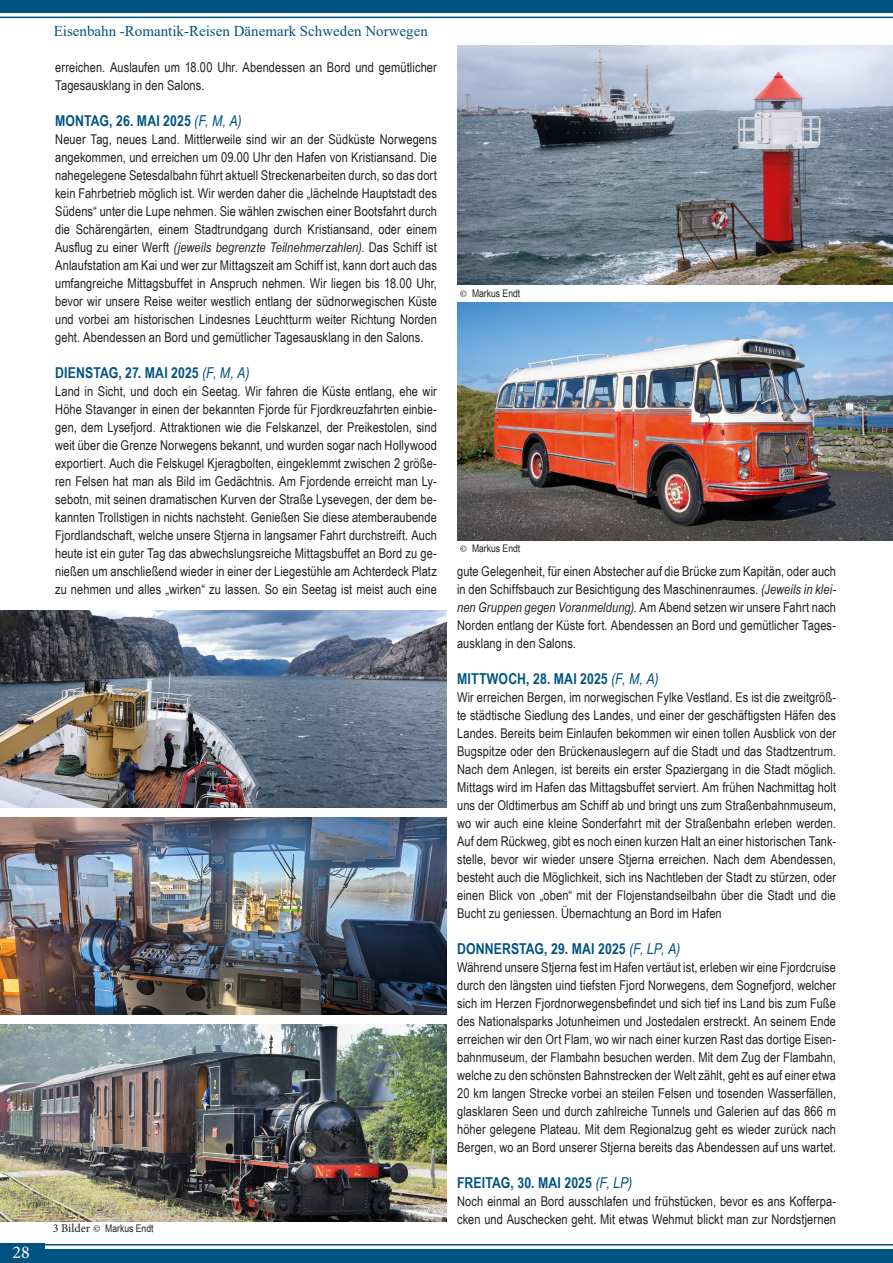
<style>
.page{position:relative;width:893px;height:1263px;background:#fff}
.page>*{position:absolute;margin:0;border:0;box-sizing:border-box;transform-origin:0 0}
.t1{font:18px "Minion Pro";color:#fff}
._4-Datum_im_Fliesstext_R{font:700 15px "Arial Narrow";letter-spacing:.01em;color:#005381}
._0-Reisekategorie{font:15px "Times New Roman";color:#005381}
._3-Fliesstext_R{font:13.5px/18px "Arial Narrow";letter-spacing:.005em;color:#231f20;text-align:justify}
.t2{font:10.5px "Arial Narrow";color:#231f20}
.s1{font-weight:400;font-style:italic}
.s2{font-style:italic}
.s3{font-family:"Minion Pro";font-size:12px}
.s4{font-family:"Minion Pro"}
</style>
<div class="page">
<div style="left:0;top:1244px;width:45px;height:19px;background:#005381"></div>
<hr style="left:0;top:1244px;width:893px;height:1px;background:#005381">
<div style="left:45px;top:1249px;width:848px;height:14px;background:#005381"></div>
<hr style="left:0;top:17px;width:893px;height:1px;background:#005381">
<div style="left:0;top:0;width:893px;height:12px;background:#005381"></div>
<img style="left:457px;top:46px;width:436px;height:238px">
<img style="left:457px;top:302px;width:436px;height:238px">
<img style="left:0;top:611px;width:446px;height:196px">
<img style="left:0;top:817px;width:446px;height:197px">
<img style="left:0;top:1024px;width:446px;height:197px">
<p class="t1" style="left:13px;top:1240px;width:19px">28</p>
<p class="_0-Reisekategorie" style="left:54px;top:20px;width:376px">Eisenbahn -Romantik-Reisen Dänemark Schweden Norwegen</p>
<p class="_3-Fliesstext_R" style="left:55px;top:58px;width:383px">erreichen. Auslaufen um 18.00 Uhr. Abendessen an Bord und gemütlicher<br>Tagesausklang in den Salons.</p>
<p class="_4-Datum_im_Fliesstext_R" style="left:55px;top:109px;width:188px">MONTAG, 26. MAI 2025 <span class="s1">(F, M, A)</span></p>
<p class="_3-Fliesstext_R" style="left:55px;top:130px;width:383px">Neuer Tag, neues Land. Mittlerweile sind wir an der Südküste Norwegens angekommen, und erreichen um 09.00 Uhr den Hafen von Kristiansand. Die nahegelegene Setesdalbahn führt aktuell Streckenarbeiten durch, so das dort kein Fahrbetrieb möglich ist. Wir werden daher die „lächelnde Hauptstadt des Südens“ unter die Lupe nehmen. Sie wählen zwischen einer Bootsfahrt durch die Schärengärten, einem Stadtrundgang durch Kristiansand, oder einem Ausflug zu einer Werft <span class="s2">(jeweils begrenzte Teilnehmerzahlen)</span>. Das Schiff ist Anlaufstation am Kai und wer zur Mittagszeit am Schiff ist, kann dort auch das umfangreiche Mittagsbuffet in Anspruch nehmen. Wir liegen bis 18.00 Uhr, bevor wir unsere Reise weiter westlich entlang der südnorwegischen Küste und vorbei am historischen Lindesnes Leuchtturm weiter Richtung Norden geht. Abendessen an Bord und gemütlicher Tagesausklang in den Salons.</p>
<p class="_4-Datum_im_Fliesstext_R" style="left:55px;top:361px;width:196px">DIENSTAG, 27. MAI 2025 <span class="s1">(F, M, A)</span></p>
<p class="_3-Fliesstext_R" style="left:55px;top:382px;width:383px">Land in Sicht, und doch ein Seetag. Wir fahren die Küste entlang, ehe wir Höhe Stavanger in einen der bekannten Fjorde für Fjordkreuzfahrten einbie&shy;gen, dem Lysefjord. Attraktionen wie die Felskanzel, der Preikestolen, sind weit über die Grenze Norwegens bekannt, und wurden sogar nach Hollywood exportiert. Auch die Felskugel Kjeragbolten, eingeklemmt zwischen 2 größe&shy;ren Felsen hat man als Bild im Gedächtnis. Am Fjordende erreicht man Ly&shy;sebotn, mit seinen dramatischen Kurven der Straße Lysevegen, der dem be&shy;kannten Trollstigen in nichts nachsteht. Genießen Sie diese atemberaubende Fjordlandschaft, welche unsere Stjerna in langsamer Fahrt durchstreift. Auch heute ist ein guter Tag das abwechslungsreiche Mittagsbuffet an Bord zu ge&shy;nießen um anschließend wieder in einer der Liegestühle am Achterdeck Platz zu nehmen und alles „wirken“ zu lassen. So ein Seetag ist meist auch eine</p>
<p class="t2" style="left:53px;top:1221px;width:102px"><span class="s3">3 Bilder</span> <span class="s4">©</span> Markus Endt</p>
<p class="t2" style="left:460px;top:285px;width:62px"><span class="s4">©</span> Markus Endt</p>
<p class="t2" style="left:460px;top:540px;width:62px"><span class="s4">©</span> Markus Endt</p>
<p class="_3-Fliesstext_R" style="left:457px;top:562px;width:380px">gute Gelegenheit, für einen Abstecher auf die Brücke zum Kapitän, oder auch in den Schiffsbauch zur Besichtigung des Maschinenraumes. <span class="s2">(Jeweils in klei&shy;nen Gruppen gegen Voranmeldung)</span>. Am Abend setzen wir unsere Fahrt nach Norden entlang der Küste fort. Abendessen an Bord und gemütlicher Tages&shy;ausklang in den Salons.</p>
<p class="_4-Datum_im_Fliesstext_R" style="left:457px;top:667px;width:203px">MITTWOCH, 28. MAI 2025 <span class="s1">(F, M, A)</span></p>
<p class="_3-Fliesstext_R" style="left:457px;top:688px;width:380px">Wir erreichen Bergen, im norwegischen Fylke Vestland. Es ist die zweitgröß&shy;te städtische Siedlung des Landes, und einer der geschäftigsten Häfen des Landes. Bereits beim Einlaufen bekommen wir einen tollen Ausblick von der Bugspitze oder den Brückenauslegern auf die Stadt und das Stadtzentrum.<br>Nach dem Anlegen, ist bereits ein erster Spaziergang in die Stadt möglich.<br>Mittags wird im Hafen das Mittagsbuffet serviert. Am frühen Nachmittag holt uns der Oldtimerbus am Schiff ab und bringt uns zum Straßenbahnmuseum, wo wir auch eine kleine Sonderfahrt mit der Straßenbahn erleben werden.<br>Auf dem Rückweg, gibt es noch einen kurzen Halt an einer historischen Tank&shy;stelle, bevor wir wieder unsere Stjerna erreichen. Nach dem Abendessen, besteht auch die Möglichkeit, sich ins Nachtleben der Stadt zu stürzen, oder einen Blick von „oben“ mit der Flojenstandseilbahn über die Stadt und die Bucht zu geniessen. Übernachtung an Bord im Hafen</p>
<p class="_4-Datum_im_Fliesstext_R" style="left:457px;top:937px;width:225px">DONNERSTAG, 29. MAI 2025 <span class="s1">(F, LP, A)</span></p>
<p class="_3-Fliesstext_R" style="left:457px;top:958px;width:380px">Während unsere Stjerna fest im Hafen vertäut ist, erleben wir eine Fjordcruise durch den längsten uind tiefsten Fjord Norwegens, dem Sognefjord, welcher sich im Herzen Fjordnorwegensbefindet und sich tief ins Land bis zum Fuße des Nationalsparks Jotunheimen und Jostedalen erstreckt. An seinem Ende erreichen wir den Ort Flam, wo wir nach einer kurzen Rast das dortige Eisen&shy;bahnmuseum, der Flambahn besuchen werden. Mit dem Zug der Flambahn, welche zu den schönsten Bahnstrecken der Welt zählt, geht es auf einer etwa 20 km langen Strecke vorbei an steilen Felsen und tosenden Wasserfällen, glasklaren Seen und durch zahlreiche Tunnels und Galerien auf das 866 m höher gelegene Plateau. Mit dem Regionalzug geht es wieder zurück nach Bergen, wo an Bord unserer Stjerna bereits das Abendessen auf uns wartet.</p>
<p class="_4-Datum_im_Fliesstext_R" style="left:457px;top:1171px;width:177px">FREITAG, 30. MAI 2025 <span class="s1">(F, LP)</span></p>
<p class="_3-Fliesstext_R" style="left:457px;top:1192px;width:380px">Noch einmal an Bord ausschlafen und frühstücken, bevor es ans Kofferpa&shy;cken und Auschecken geht. Mit etwas Wehmut blickt man zur Nordstjernen</p>
</div>
